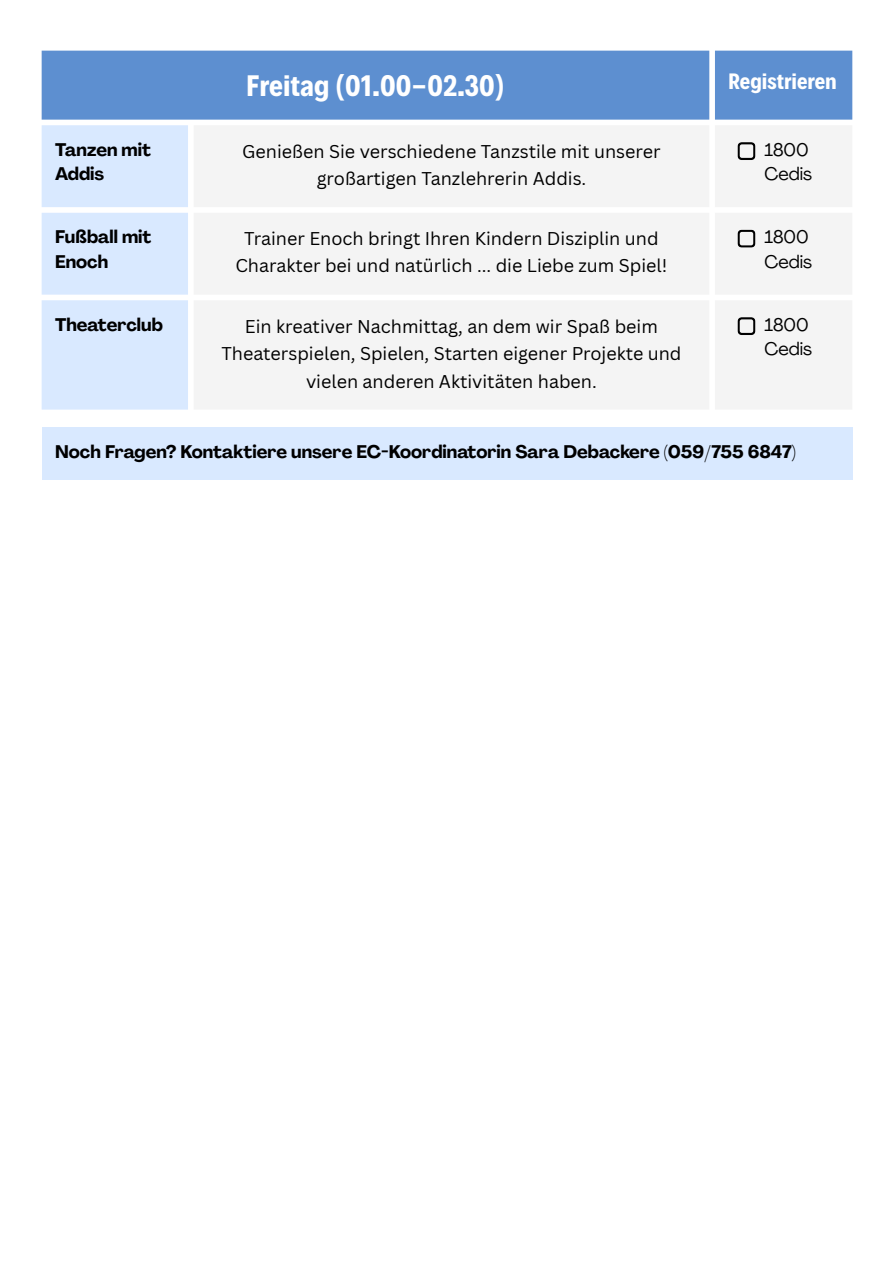
<style>
.page{position:relative;width:894px;height:1263px;background:#fff}
.page>*{position:absolute;margin:0;border:0;box-sizing:border-box;transform-origin:0 0}
.t1{font:700 30px "Decalotype";color:#fff}
.t2{font:700 22.5px "Decalotype";color:#fff}
.t3{font:18px/27px "Canva Sans";color:#000;text-align:center}
.t4{font:700 18px/24.8px "Agrandir";color:#000}
.t5{font:18px/24.8px "Agrandir";color:#000}
</style>
<div class="page">
<div style="left:42px;top:51px;width:810px;height:69px;background:#5d8fd0"></div>
<div style="left:42px;top:125px;width:146px;height:285px;background:#d9e9ff"></div>
<div style="left:194px;top:126px;width:658px;height:283px;background:#f4f4f4"></div>
<svg style="left:737px;top:142px;width:18px;height:18px"></svg>
<svg style="left:737px;top:230px;width:18px;height:18px"></svg>
<svg style="left:737px;top:317px;width:18px;height:18px"></svg>
<div style="left:42px;top:428px;width:810px;height:52px;background:#d9e9ff"></div>
<p class="t1" style="left:246px;top:65px;width:259px">Freitag (01.00-02.30)</p>
<p class="t2" style="left:728px;top:66px;width:110px">Registrieren</p>
<p class="t4" style="left:55px;top:139px;width:97px">Tanzen mit<br>Addis</p>
<p class="t3" style="left:242px;top:137px;width:420px">Genießen Sie verschiedene Tanzstile mit unserer großartigen Tanzlehrerin Addis.</p>
<p class="t5" style="left:764px;top:139px;width:49px">1800<br>Cedis</p>
<p class="t4" style="left:55px;top:226px;width:98px">Fußball mit<br>Enoch</p>
<p class="t3" style="left:235px;top:225px;width:433px">Trainer Enoch bringt Ihren Kindern Disziplin und<br>Charakter bei und natürlich ... die Liebe zum Spiel!</p>
<p class="t5" style="left:764px;top:226px;width:49px">1800<br>Cedis</p>
<p class="t4" style="left:55px;top:314px;width:109px">Theaterclub</p>
<p class="t3" style="left:221px;top:312px;width:461px;line-height:27.6px">Ein kreativer Nachmittag, an dem wir Spaß beim<br>Theaterspielen, Spielen, Starten eigener Projekte und vielen anderen Aktivitäten haben.</p>
<p class="t5" style="left:764px;top:314px;width:49px">1800<br>Cedis</p>
<p class="t4" style="left:55px;top:441px;width:742px">Noch Fragen? Kontaktiere unsere EC-Koordinatorin Sara Debackere (059/755 6847)</p>
</div>
